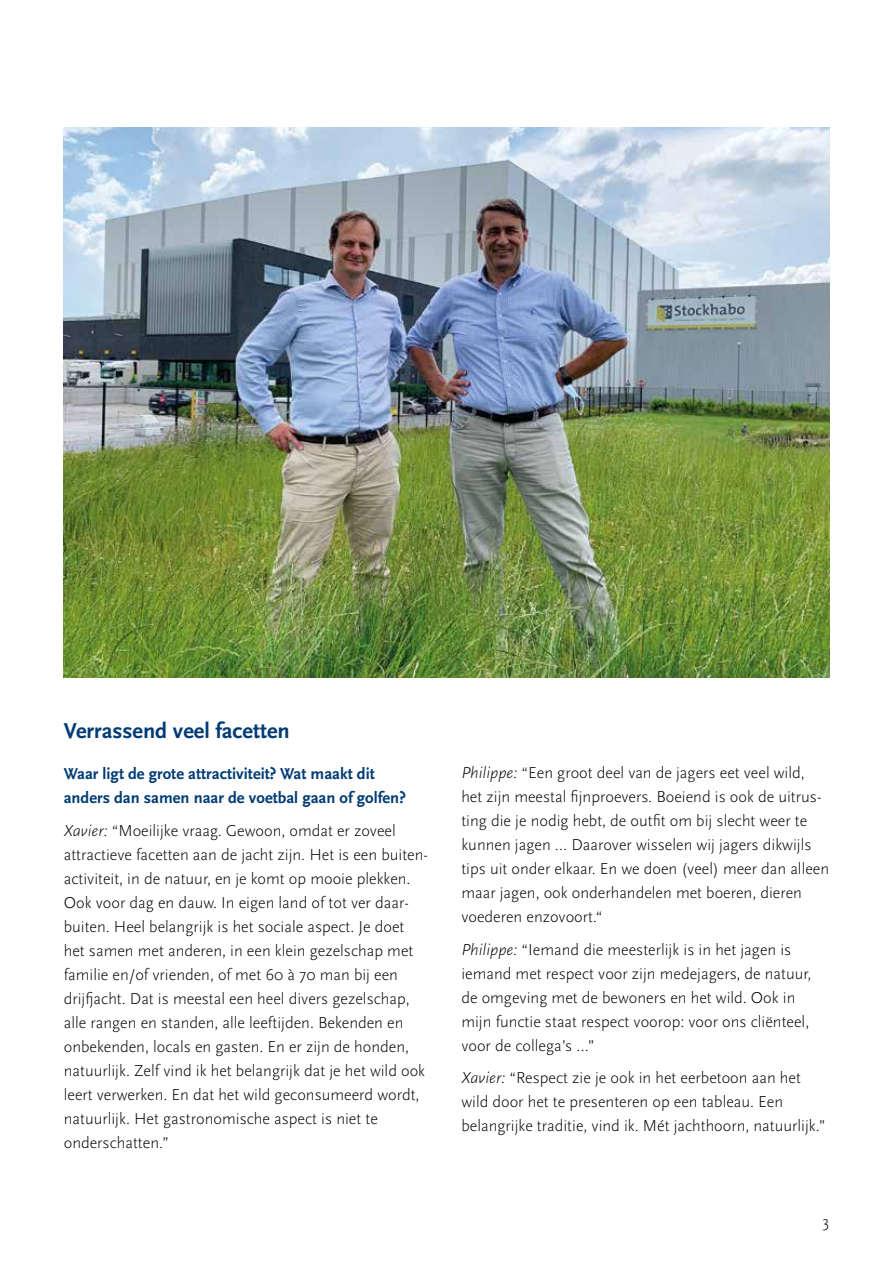
<style>
.page{position:relative;width:893px;height:1263px;background:#fff}
.page>*{position:absolute;margin:0;border:0;box-sizing:border-box;transform-origin:0 0}
.t1{font:700 22.5px "Scala Sans Pro";color:#003b75}
.t2{font:300 16.5px/24px "Scala Sans Pro";color:#000}
.t3{font:700 16.5px/24px "Scala Sans Pro";color:#003b75}
.s1{font-style:italic}
</style>
<div class="page">
<img style="left:64px;top:128px;width:765px;height:550px">
<h1 class="t1" style="left:64px;top:718px;width:228px">Verrassend veel facetten</h1>
<p class="t3" style="left:64px;top:762px;width:344px">Waar ligt de grote attractiviteit? Wat maakt dit anders dan samen naar de voetbal gaan of golfen?</p>
<p class="t2" style="left:64px;top:818px;width:366px"><span class="s1">Xavier:</span> “Moeilijke vraag. Gewoon, omdat er zoveel attractieve facetten aan de jacht zijn. Het is een buiten&shy;activiteit, in de natuur, en je komt op mooie plekken.<br>Ook voor dag en dauw. In eigen land of tot ver daar&shy;buiten. Heel belangrijk is het sociale aspect. Je doet het samen met anderen, in een klein gezelschap met familie en/of vrienden, of met 60 à 70 man bij een drijfjacht. Dat is meestal een heel divers gezelschap, alle rangen en standen, alle leeftijden. Bekenden en onbekenden, locals en gasten. En er zijn de honden, natuurlijk. Zelf vind ik het belangrijk dat je het wild ook leert verwerken. En dat het wild geconsumeerd wordt, natuurlijk. Het gastronomische aspect is niet te onderschatten.”</p>
<p class="t2" style="left:461px;top:761px;width:369px"><span class="s1">Philippe:</span> “Een groot deel van de jagers eet veel wild, het zijn meestal fijnproevers. Boeiend is ook de uitrus&shy;ting die je nodig hebt, de outfit om bij slecht weer te kunnen jagen … Daarover wisselen wij jagers dikwijls tips uit onder elkaar. En we doen (veel) meer dan alleen maar jagen, ook onderhandelen met boeren, dieren voederen enzovoort.“</p>
<p class="t2" style="left:461px;top:937px;width:351px"><span class="s1">Philippe:</span> “Iemand die meesterlijk is in het jagen is iemand met respect voor zijn medejagers, de natuur, de omgeving met de bewoners en het wild. Ook in mijn functie staat respect voorop: voor ons cliënteel, voor de collega’s …”</p>
<p class="t2" style="left:461px;top:1066px;width:365px"><span class="s1">Xavier:</span> “Respect zie je ook in het eerbetoon aan het wild door het te presenteren op een tableau. Een belangrijke traditie, vind ik. Mét jachthoorn, natuurlijk.”</p>
<p class="t2" style="left:822px;top:1209px;width:8px">3</p>
</div>
